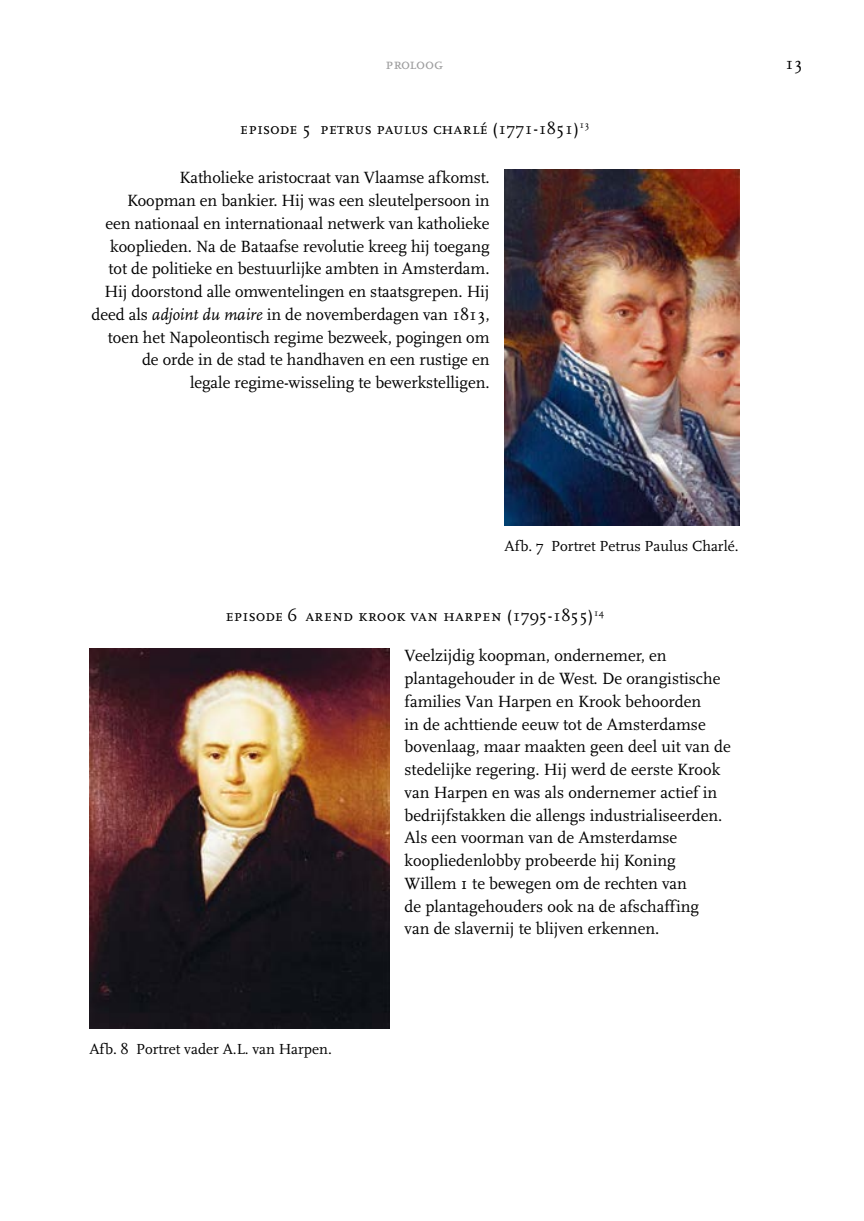
<style>
.page{position:relative;width:864px;height:1221px;background:#fff}
.page>*{position:absolute;margin:0;border:0;box-sizing:border-box;transform-origin:0 0}
.t1{font:17.5px "Scala OT";color:#000}
.t2{font:16.97px/22.8px "Scala OT";color:#000;text-align:right}
.t3{font:16.97px "Scala OT";letter-spacing:.02em;color:#000}
.t4{font:15.75px "Scala OT";letter-spacing:-.005em;color:#9c9c9d}
.t5{font:15.22px "Scala OT";letter-spacing:-.005em;color:#000}
.s1{font-style:italic}
.s2{font-family:"Scala Sc Offc"}
</style>
<div class="page">
<img style="left:504px;top:169px;width:235px;height:356px">
<img style="left:89px;top:649px;width:300px;height:379px">
<p class="t4" style="left:385px;top:56px;width:59px">proloog</p>
<p class="t1" style="left:784px;top:54px;width:19px">13</p>
<p class="t3" style="left:240px;top:119px;width:351px">episode 5 petrus paulus charlé (1771-1851)<sup>13</sup></p>
<p class="t2" style="left:91px;top:167px;width:399px">Katholieke aristocraat van Vlaamse afkomst.<br>Koopman en bankier. Hij was een sleutelpersoon in<br>een nationaal en internationaal netwerk van katholieke kooplieden. Na de Bataafse revolutie kreeg hij toegang tot de politieke en bestuurlijke ambten in Amsterdam.<br>Hij doorstond alle omwentelingen en staatsgrepen. Hij deed als <span class="s1">adjoint du maire</span> in de novemberdagen van 1813, toen het Napoleontisch regime bezweek, pogingen om de orde in de stad te handhaven en een rustige en<br>legale regime-wisseling te bewerkstelligen.</p>
<p class="t5" style="left:504px;top:538px;width:235px">Afb. 7 Portret Petrus Paulus Charlé.</p>
<p class="t3" style="left:225px;top:606px;width:380px">episode 6 arend krook van harpen (1795-1855)<sup>14</sup></p>
<p class="t2" style="left:404px;top:644px;width:327px;text-align:left">Veelzijdig koopman, ondernemer, en plantagehouder in de West. De orangistische families Van Harpen en Krook behoorden<br>in de achttiende eeuw tot de Amsterdamse bovenlaag, maar maakten geen deel uit van de stedelijke regering. Hij werd de eerste Krook van Harpen en was als ondernemer actief in bedrijfstakken die allengs industrialiseerden.<br>Als een voorman van de Amsterdamse koopliedenlobby probeerde hij Koning Willem <span class="s2">i</span> te bewegen om de rechten van<br>de plantagehouders ook na de afschaffing<br>van de slavernij te blijven erkennen.</p>
<p class="t5" style="left:89px;top:1040px;width:244px">Afb. 8 Portret vader A.L. van Harpen.</p>
</div>
